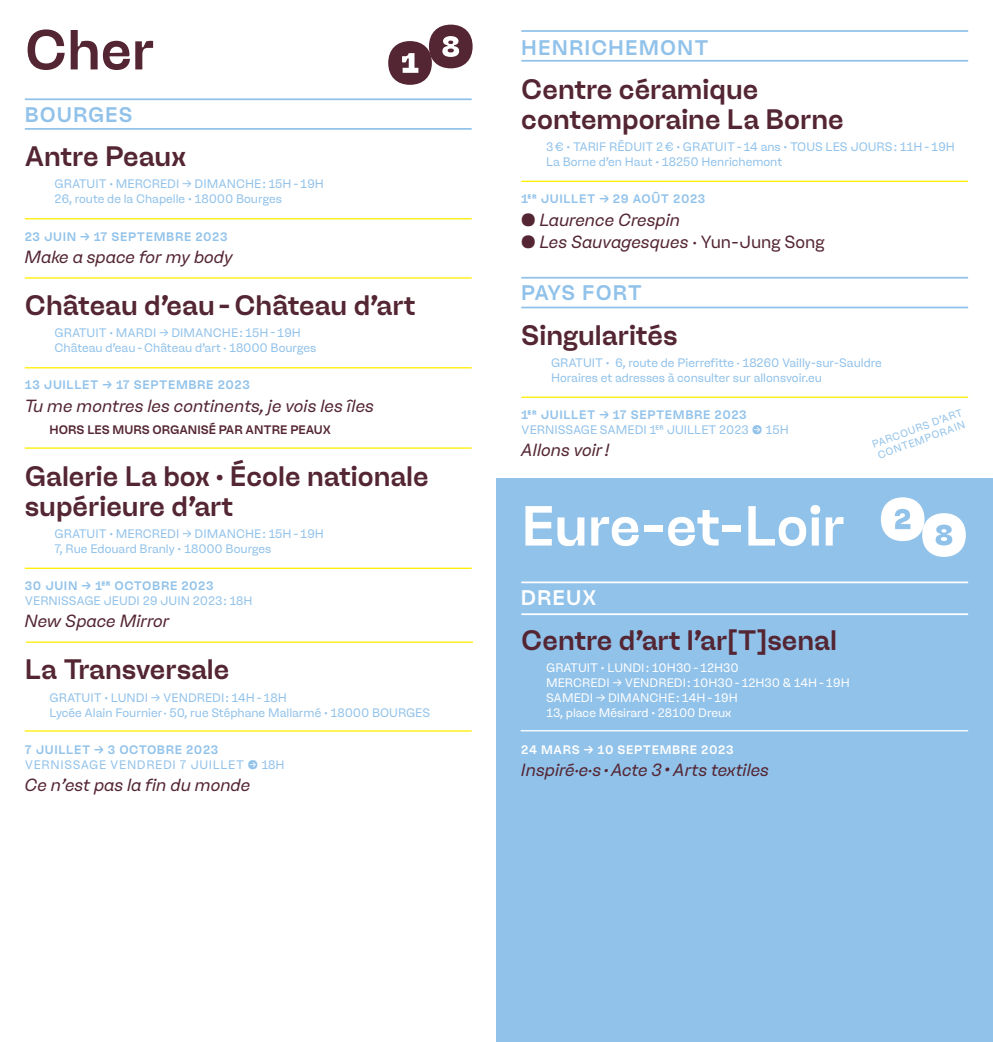
<style>
.page{position:relative;width:993px;height:1042px;background:#fff}
.page>*{position:absolute;margin:0;border:0;box-sizing:border-box;transform-origin:0 0}
.t1{font:500 56px "Devenir Art Text";letter-spacing:-.01em;color:#fff}
.t2{font:500 56px "Devenir Art Text";color:#542633}
.t3{font:500 28px/29.8px "Devenir Art Text";color:#542633}
.t4{font:500 21px "Devenir Art Text";letter-spacing:.05em;color:#91c2ea}
.t5{font:500 21px "Devenir Art Text";letter-spacing:.02em;color:#91c2ea}
.t6{font:500 21px "Devenir Art Text";letter-spacing:.05em;color:#fff}
.t7{font:italic 17.5px/22.4px "Devenir Art Text";color:#542633}
.t8{font:12.25px/14.9px "Devenir Art Text";color:#91c2ea}
.t9{font:500 12.25px "Devenir Art Text";letter-spacing:.05em;color:#91c2ea}
.t10{font:12.25px/14.9px "Devenir Art Text";color:#fff}
.t11{font:12.25px "Devenir Art Text";letter-spacing:.05em;color:#91c2ea}
.t12{font:500 12.25px "Devenir Art Text";color:#542633}
.t13{font:500 12.25px "Devenir Art Text";letter-spacing:.05em;color:#fff}
.t14{font:10.5px/12.2px "Devenir Art Text";color:#91c2ea}
.s1{font-style:normal}
.s2{font-size:21px}
</style>
<div class="page">
<div style="left:496px;top:479px;width:496px;height:563px;background:#91c2ea"></div>
<hr style="left:25px;top:218px;width:446px;height:1px;background:#ffed00">
<hr style="left:25px;top:277px;width:446px;height:2px;background:#ffed00">
<hr style="left:25px;top:367px;width:446px;height:1px;background:#ffed00">
<hr style="left:25px;top:447px;width:446px;height:2px;background:#ffed00">
<hr style="left:25px;top:567px;width:446px;height:2px;background:#ffed00">
<hr style="left:26px;top:641px;width:446px;height:2px;background:#ffed00">
<hr style="left:25px;top:730px;width:446px;height:1px;background:#ffed00">
<hr style="left:25px;top:98px;width:446px;height:2px;background:#91c2ea">
<hr style="left:25px;top:128px;width:446px;height:2px;background:#91c2ea">
<hr style="left:520px;top:730px;width:447px;height:1px;background:#fff">
<hr style="left:521px;top:581px;width:446px;height:2px;background:#fff">
<hr style="left:521px;top:613px;width:446px;height:2px;background:#fff">
<hr style="left:521px;top:181px;width:446px;height:1px;background:#ffed00">
<hr style="left:521px;top:396px;width:446px;height:2px;background:#ffed00">
<hr style="left:521px;top:30px;width:446px;height:2px;background:#91c2ea">
<hr style="left:521px;top:277px;width:446px;height:2px;background:#91c2ea">
<hr style="left:521px;top:60px;width:446px;height:2px;background:#91c2ea">
<hr style="left:521px;top:307px;width:446px;height:1px;background:#91c2ea">
<h1 class="t2" style="left:386px;top:21px;width:91px">➊➑</h1>
<h1 class="t2" style="left:25px;top:16px;width:131px">Cher</h1>
<h3 class="t4" style="left:25px;top:101px;width:109px">BOURGES</h3>
<h2 class="t3" style="left:25px;top:141px;width:163px">Antre Peaux</h2>
<p class="t8" style="left:55px;top:177px;width:271px">GRATUIT • MERCREDI → DIMANCHE: 15H-19H<br>26, route de la Chapelle • 18000 Bourges</p>
<p class="t9" style="left:25px;top:229px;width:204px">23 JUIN → 17 SEPTEMBRE 2023</p>
<h3 class="t7" style="left:25px;top:245px;width:210px">Make a space for my body</h3>
<h2 class="t3" style="left:25px;top:290px;width:392px">Château d'eau-Château d'art</h2>
<p class="t8" style="left:55px;top:325px;width:263px">GRATUIT • MARDI -&gt; DIMANCHE: 15H-19H<br>Château d'eau-Château d'art · 18000 Bourges</p>
<p class="t9" style="left:25px;top:378px;width:226px">13 JUILLET → 17 SEPTEMBRE 2023</p>
<h3 class="t7" style="left:25px;top:394px;width:351px">Tu me montres les continents, je vois les îles</h3>
<p class="t12" style="left:50px;top:422px;width:283px">HORS LES MURS ORGANISÉ PAR ANTRE PEAUX</p>
<h2 class="t3" style="left:25px;top:461px;width:405px">Galerie La box · École nationale supérieure d'art</h2>
<p class="t8" style="left:55px;top:526px;width:271px">GRATUIT • MERCREDI → DIMANCHE: 15H-19H<br>7, Rue Edouard Branly • 18000 Bourges</p>
<p class="t9" style="left:25px;top:578px;width:190px">30 JUIN → 1ᴱᴿ OCTOBRE 2023</p>
<p class="t8" style="left:25px;top:593px;width:229px">VERNISSAGE JEUDI 29 JUIN 2023: 18H</p>
<h3 class="t7" style="left:25px;top:610px;width:146px">New Space Mirror</h3>
<h2 class="t3" style="left:25px;top:655px;width:206px">La Transversale</h2>
<p class="t8" style="left:50px;top:690px;width:382px">GRATUIT • LUNDI → VENDREDI: 14H-18H<br>Lycée Alain Fournier· 50, rue Stéphane Mallarmé • 18000 BOURGES</p>
<p class="t9" style="left:25px;top:742px;width:195px">7 JUILLET → 3 OCTOBRE 2023</p>
<p class="t11" style="left:25px;top:757px;width:261px">VERNISSAGE VENDREDI 7 JUILLET [-&gt;] 18H</p>
<h3 class="t7" style="left:25px;top:773px;width:227px">Ce n’est pas la fin du monde</h3>
<h3 class="t4" style="left:521px;top:34px;width:189px">HENRICHEMONT</h3>
<h2 class="t3" style="left:521px;top:75px;width:324px">Centre céramique contemporaine La Borne</h2>
<p class="t8" style="left:546px;top:139px;width:410px">3€ • TARIF RÉDUIT 2€ • GRATUIT-14 ans • TOUS LES JOURS: 11H-19H<br>La Borne d’en Haut • 18250 Henrichemont</p>
<p class="t9" style="left:521px;top:192px;width:185px">1ᴱᴿ JUILLET → 29 AOÛT 2023</p>
<h3 class="t7" style="left:521px;top:208px;width:304px"><span class="s1">⬤</span> Laurence Crespin<br><span class="s1">⬤</span> Les Sauvagesques <span class="s1">· Yun-Jung Song</span></h3>
<h3 class="t5" style="left:521px;top:280px;width:122px">PAYS FORT</h3>
<h2 class="t3" style="left:521px;top:320px;width:158px">Singularités</h2>
<p class="t8" style="left:551px;top:355px;width:332px">GRATUIT • 6, route de Pierrefitte · 18260 Vailly-sur-Sauldre<br>Horaires et adresses à consulter sur allonsvoir.eu</p>
<p class="t9" style="left:521px;top:407px;width:227px">1ᴱᴿ JUILLET → 17 SEPTEMBRE 2023</p>
<p class="t8" style="left:521px;top:422px;width:269px">VERNISSAGE SAMEDI 1ᴱᴿ JUILLET 2023 [-&gt;] 15H</p>
<h3 class="t7" style="left:521px;top:439px;width:90px">Allons voir!</h3>
<p class="t14" style="left:870px;top:439px;width:97px;rotate:-20deg">PARCOURS D'ART<br>CONTEMPORAIN</p>
<h1 class="t1" style="left:521px;top:492px;width:325px">Eure-et-Loir</h1>
<h3 class="t6" style="left:520px;top:585px;width:77px">DREUX</h3>
<h2 class="t3" style="left:521px;top:625px;width:317px">Centre d'art l'ar[T]senal</h2>
<p class="t10" style="left:546px;top:660px;width:305px">GRATUIT • LUNDI: 10H30-12H30<br>MERCREDI → VENDREDI: 10H30-12H30 &amp; 14H-19H SAMEDI → DIMANCHE: 14H-19H<br>13, place Mésirard • 28100 Dreux</p>
<p class="t13" style="left:521px;top:742px;width:213px">24 MARS → 10 SEPTEMBRE 2023</p>
<h3 class="t7" style="left:521px;top:758px;width:249px">Inspiré·e·s•Acte 3<span class="s2">•</span>Arts textiles</h3>
<h1 class="t1" style="left:878px;top:493px;width:91px">➋➑</h1>
</div>
